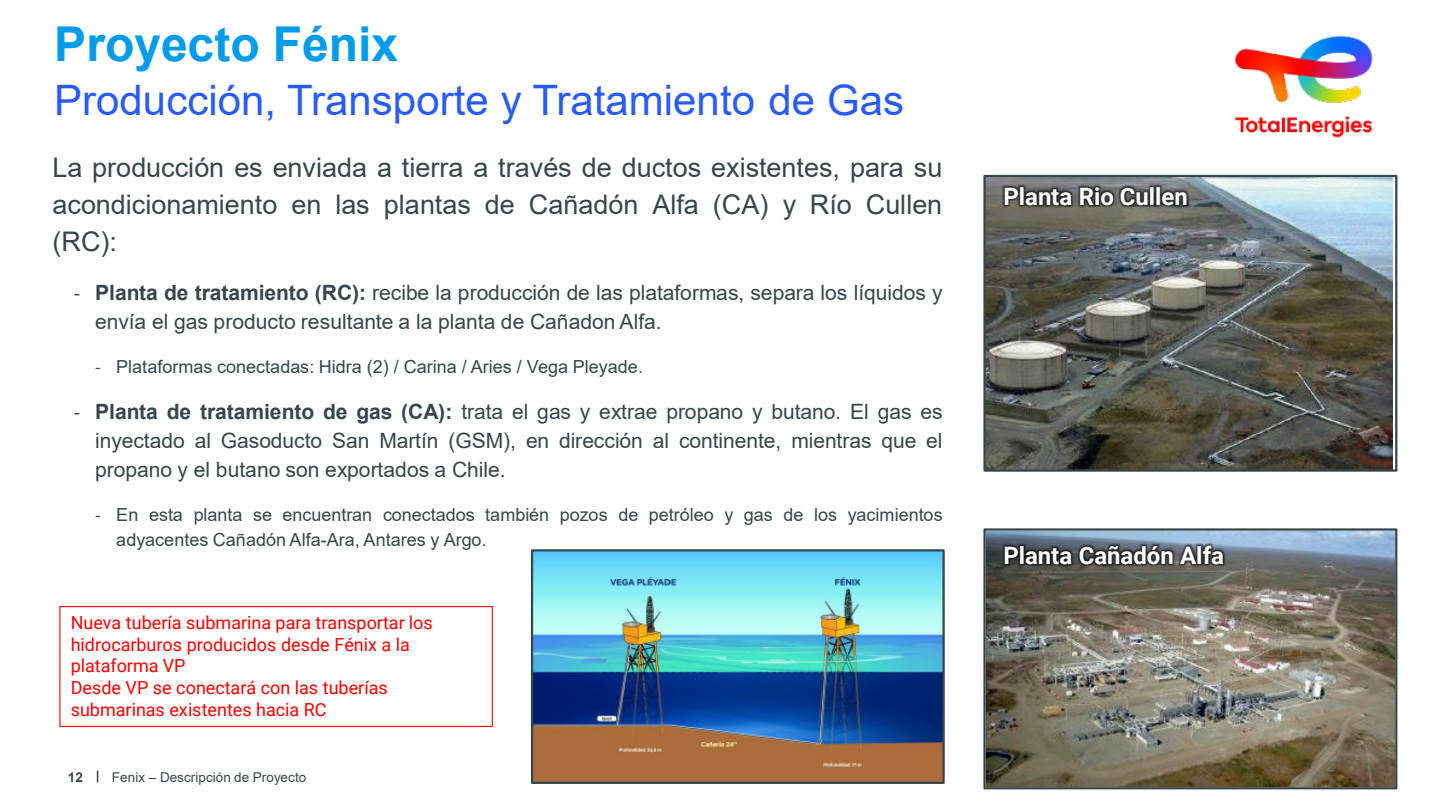
<style>
.page{position:relative;width:1440px;height:810px;background:#fff}
.page>*{position:absolute;margin:0;border:0;box-sizing:border-box;transform-origin:0 0}
.t1{font:700 48px "Arial";color:#009cea}
.t2{font:42px "Arial";color:#285aff}
.t3{font:27px/37.3px "Arial";color:#374649;text-align:justify}
.t4{font:700 24px "Roboto";color:#fff}
.t5{font:21.15px "Arial";color:#374649}
.t6{font:21px/29px "Arial";color:#374649;text-align:right}
.t7{font:18px/24.9px "Arial";color:#374649}
.t8{font:18px/21.6px "Roboto";color:#f00}
.t9{font:13.5px "Arial";letter-spacing:.005em;color:#374649}
.t10{font:700 13.5px "Arial";color:#374649}
.s1{font-family:"Calibri"}
.s2{font-weight:700}
</style>
<div class="page">
<img style="left:1234px;top:35px;width:139px;height:103px">
<img style="left:986px;top:178px;width:407px;height:291px">
<div style="left:983px;top:175px;width:414px;height:297px;border:2px solid #374649"></div>
<img style="left:986px;top:531px;width:408px;height:255px">
<div style="left:983px;top:528px;width:414px;height:261px;border:2px solid #374649"></div>
<img style="left:984px;top:174px;width:222px;height:56px">
<img style="left:984px;top:529px;width:259px;height:59px">
<div style="left:59px;top:606px;width:434px;height:121px;border:1px solid #f00"></div>
<img style="left:534px;top:552px;width:408px;height:229px">
<div style="left:531px;top:549px;width:414px;height:235px;border:2px solid #374649"></div>
<h1 class="t1" style="left:54px;top:10px;width:345px">Proyecto Fénix</h1>
<h2 class="t2" style="left:54px;top:72px;width:851px">Producción, Transporte y Tratamiento de Gas</h2>
<p class="t3" style="left:53px;top:148px;width:891px">La producción es enviada a tierra a través de ductos existentes, para su acondicionamiento en las plantas de Cañadón Alfa (CA) y Río Cullen (RC):</p>
<p class="t6" style="left:74px;top:278px;width:870px"><span class="s1">-</span> <span class="s2">Planta de tratamiento (RC):</span> recibe la producción de las plataformas, separa los líquidos y</p>
<p class="t5" style="left:95px;top:307px;width:568px">envía el gas producto resultante a la planta de Cañadon Alfa.</p>
<p class="t7" style="left:95px;top:355px;width:549px"><span class="s1">-</span> Plataformas conectadas: Hidra (2) / Carina / Aries / Vega Pleyade.</p>
<p class="t6" style="left:74px;top:397px;width:870px"><span class="s1">-</span> <span class="s2">Planta de tratamiento de gas (CA):</span> trata el gas y extrae propano y butano. El gas es inyectado al Gasoducto San Martín (GSM), en dirección al continente, mientras que el</p>
<p class="t5" style="left:95px;top:455px;width:412px">propano y el butano son exportados a Chile.</p>
<p class="t7" style="left:116px;top:502px;width:828px;text-indent:-21px"><span class="s1">-</span> En esta planta se encuentran conectados también pozos de petróleo y gas de los yacimientos adyacentes Cañadón Alfa-Ara, Antares y Argo.</p>
<p class="t8" style="left:71px;top:611px;width:364px">Nueva tubería submarina para transportar los hidrocarburos producidos desde Fénix a la plataforma VP<br>Desde VP se conectará con las tuberías submarinas existentes hacia RC</p>
<p class="t10" style="left:68px;top:768px;width:17px">12</p>
<p class="t9" style="left:112px;top:768px;width:196px">Fenix – Descripción de Proyecto</p>
<p class="t4" style="left:1003px;top:180px;width:186px">Planta Rio Cullen</p>
<p class="t4" style="left:1003px;top:539px;width:222px">Planta Cañadón Alfa</p>
</div>
